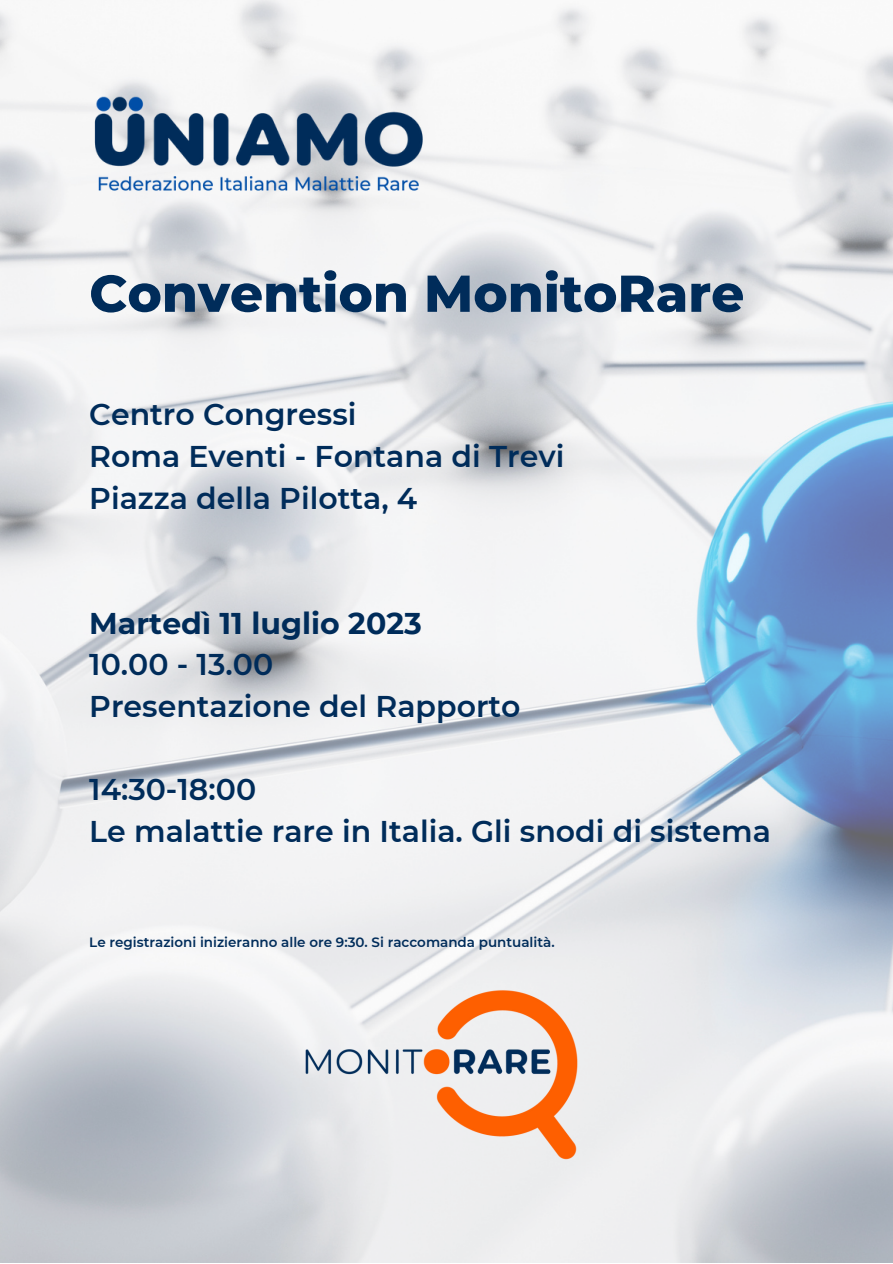
<style>
.page{position:relative;width:893px;height:1264px;background:#fff}
.page>*{position:absolute;margin:0;border:0;box-sizing:border-box;transform-origin:0 0}
.t1{font:800 51.75px "Montserrat";color:#002c5a}
.t2{font:600 30px "Montserrat";color:#002c5a}
.t3{font:700 30px "Montserrat";color:#002c5a}
.t4{font:600 13.5px "Montserrat";color:#002c5a}
</style>
<div class="page">
<img style="left:0;top:0;width:892px;height:1262px">
<img style="left:284px;top:977px;width:315px;height:196px">
<img style="left:58px;top:75px;width:407px;height:142px">
<p class="t1" style="left:89px;top:262px;width:656px">Convention MonitoRare</p>
<p class="t2" style="left:89px;top:396px;width:269px">Centro Congressi</p>
<p class="t2" style="left:89px;top:438px;width:476px">Roma Eventi - Fontana di Trevi</p>
<p class="t2" style="left:89px;top:479px;width:329px">Piazza della Pilotta, 4</p>
<p class="t3" style="left:89px;top:604px;width:334px">Martedì 11 luglio 2023</p>
<p class="t2" style="left:89px;top:646px;width:185px">10.00 - 13.00</p>
<p class="t2" style="left:89px;top:687px;width:433px">Presentazione del Rapporto</p>
<p class="t2" style="left:89px;top:771px;width:168px">14:30-18:00</p>
<p class="t2" style="left:89px;top:812px;width:683px">Le malattie rare in Italia. Gli snodi di sistema</p>
<p class="t4" style="left:89px;top:934px;width:467px">Le registrazioni inizieranno alle ore 9:30. Si raccomanda puntualità.</p>
</div>
